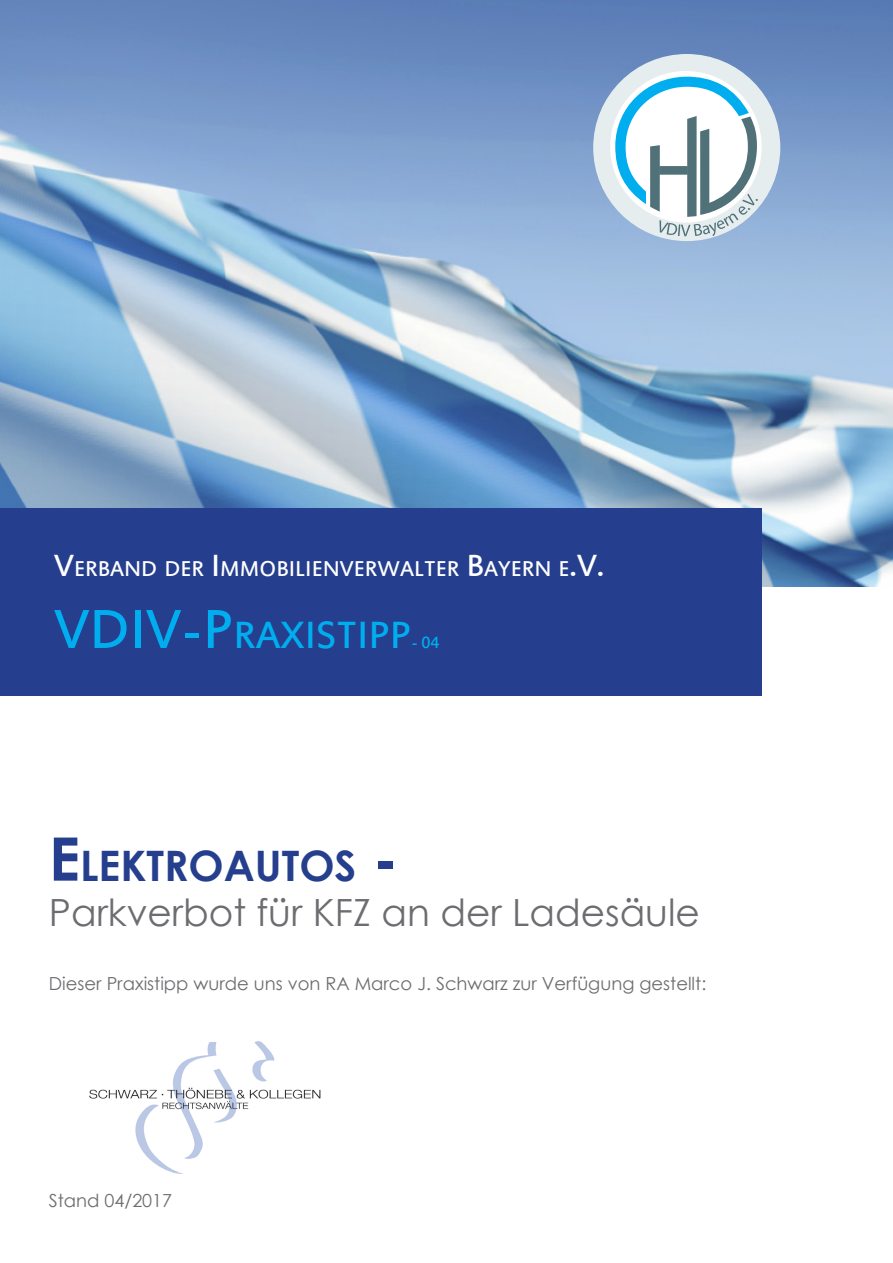
<style>
.page{position:relative;width:893px;height:1263px;background:#fff}
.page>*{position:absolute;margin:0;border:0;box-sizing:border-box;transform-origin:0 0}
.t1{font:42px "Estrangelo Edessa";color:#00aeef}
.t2{font:700 42px "Century Gothic";color:#253f8e}
.t3{font:37.5px "Century Gothic";color:#6c6d70}
.t4{font:23.7px "Estrangelo Edessa";color:#fff}
.t5{font:18px "Century Gothic";color:#6c6d70}
.t6{font:18px "Estrangelo Edessa";color:#00aeef}
.s1{font-size:33.9px}
.s2{font-size:60px}
</style>
<div class="page">
<img style="left:0;top:0;width:893px;height:587px">
<div style="left:0;top:508px;width:761px;height:187px;background:#253f8e"></div>
<div style="left:593px;top:54px;width:187px;height:187px;background:#e6edef;border-radius:50%"></div>
<div style="left:610px;top:71px;width:152px;height:151px;background:#fff;border-radius:50%"></div>
<img style="left:89px;top:1042px;width:232px;height:132px">
<svg style="left:615px;top:76px;width:143px;height:160px"></svg>
<h3 class="t4" style="left:54px;top:557px;width:552px"><span class="s1">V</span>ERBAND DER <span class="s1">I</span>MMOBI LI ENVERWALTER <span class="s1">B</span>AYERN E<span class="s1">.V.</span></h3>
<h1 class="t1" style="left:54px;top:614px;width:321px"><span class="s2">VDIV-P</span>RAXI STIPP</h1>
<p class="t6" style="left:411px;top:633px;width:30px">- 04</p>
<h1 class="t2" style="left:49px;top:833px;width:351px"><span class="s2">E</span>LEKTROAUTOS <span class="s2">-</span></h1>
<h2 class="t3" style="left:49px;top:886px;width:653px">Parkverbot für KFZ an der Ladesäule</h2>
<p class="t5" style="left:49px;top:971px;width:659px">Dieser Praxistipp wurde uns von RA Marco J. Schwarz zur Verfügung gestellt:</p>
<p class="t5" style="left:49px;top:1187px;width:125px">Stand 04/2017</p>
</div>
